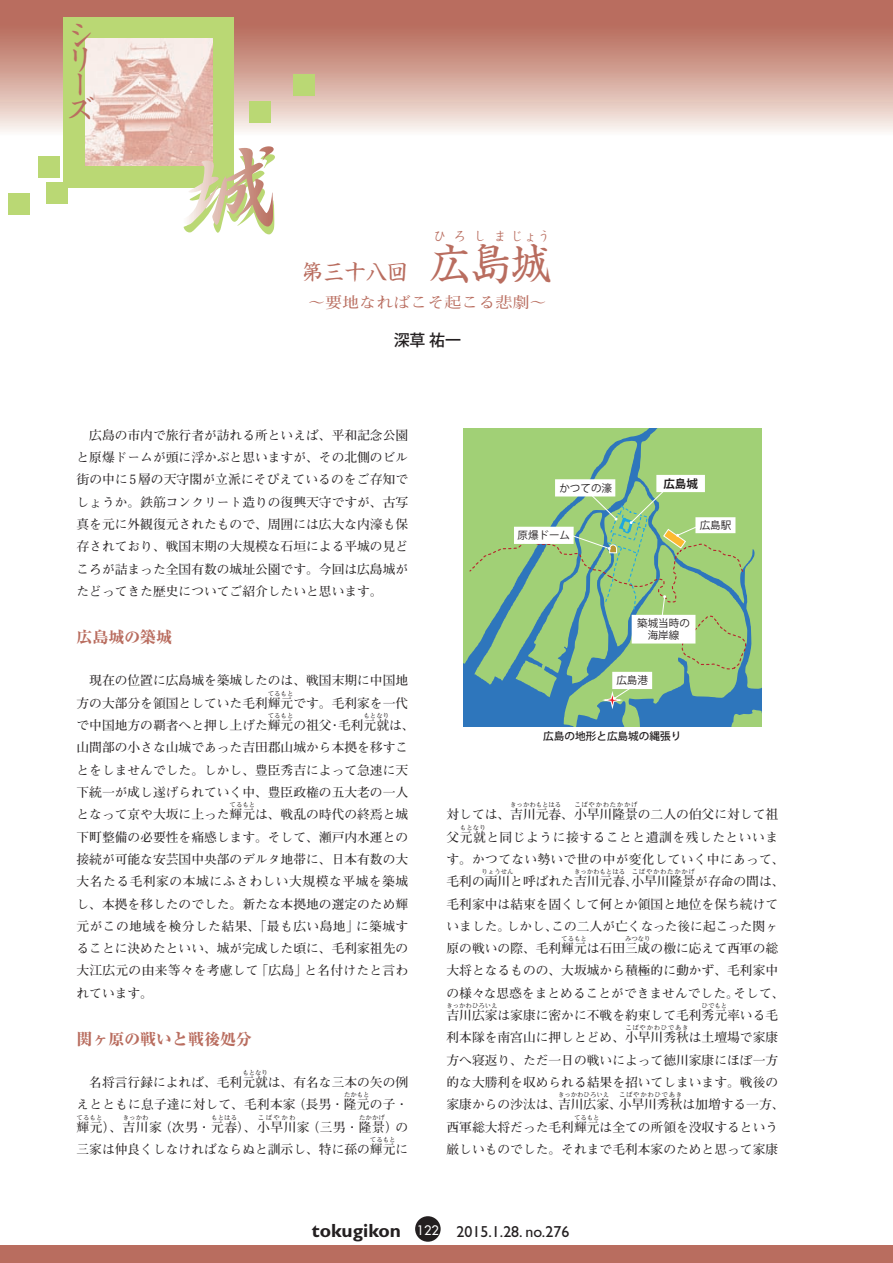
<style>
.page{position:relative;width:893px;height:1263px;background:#fff}
.page>*{position:absolute;margin:0;border:0;box-sizing:border-box;transform-origin:0 0}
.寄稿本文{font:42.45px "Shinsei Kai Pro CBSK1";color:#b96d5f}
.ノーマル{font:27.6px/24.9px "Shinsei Kai Pro CBSK1";color:#b96d5f}
.寄稿本文-2{font:21.3px "Shinsei Kai Pro CBSK1";color:#b96d5f}
.寄稿本文-3{font:700 19.2px "Gill Sans";color:#231f20}
.城小見出し{font:800 15.9px "Ryumin Pro";color:#b96d5f}
.寄稿本文-4{font:15.9px "Gill Sans";color:#231f20}
.寄稿本文-5{font:500 15.9px "Koz Go Pro";color:#231f20}
.寄稿本文-6{font:700 15.3px "Futo Min A101 Pro";color:#b96d5f;scale:1.11 1}
.寄稿本文-7{font:700 12.75px/22.4px "Futo Min A101 Pro";color:#231f20;text-align:justify}
.寄稿本文-8{font:700 12.75px "Futo Min A101 Pro";letter-spacing:.04em;color:#231f20}
.寄稿本文-9{font:12.75px "Shinsei Kai Pro CBSK1";letter-spacing:.45em;color:#b96d5f}
.寄稿本文-10{font:12.75px "Futura";color:#fff}
.t1{font:700 11.55px "Koz Go Pro";color:#231f20}
.キャプション{font:500 10.65px "Koz Go Pro";color:#231f20}
.t2{font:10.5px/12.5px "Koz Go Pro";color:#231f20;text-align:center}
.寄稿本文-11{font:700 6.45px "Futo Min A101 Pro";color:#231f20}
.寄稿本文-12{font:700 6.45px "Futo Min A101 Pro";letter-spacing:.11em;color:#231f20}
.s1{font-size:42.45px}
</style>
<div class="page">
<div style="left:415px;top:1216px;width:26px;height:26px;background:#231f20;border-radius:50%"></div>
<div style="left:0;top:0;width:893px;height:26px;background:#b96d5f"></div>
<div style="left:0;top:26px;width:893px;height:110px;background:linear-gradient(to bottom,#b66857,#faf5f0)"></div>
<div style="left:0;top:1246px;width:893px;height:17px;background:#b96d5f"></div>
<div style="left:38px;top:156px;width:22px;height:21px;background:#bad874"></div>
<div style="left:249px;top:101px;width:21px;height:22px;background:#bad874"></div>
<div style="left:47px;top:183px;width:21px;height:21px;background:#bad874"></div>
<div style="left:9px;top:193px;width:21px;height:22px;background:#bad874"></div>
<div style="left:64px;top:17px;width:170px;height:170px;background:#bad874"></div>
<div style="left:294px;top:74px;width:21px;height:21px;background:#bad874"></div>
<img style="left:85px;top:38px;width:128px;height:128px">
<svg style="left:184px;top:146px;width:91px;height:88px"></svg>
<svg style="left:463px;top:428px;width:5px;height:242px"></svg>
<svg style="left:468px;top:428px;width:294px;height:298px;background:#90c08d"></svg>
<p class="ノーマル" style="left:66px;top:19px;width:29px">シリーズ</p>
<p class="寄稿本文-9" style="left:433px;top:226px;width:119px">ひろしまじょう</p>
<p class="寄稿本文" style="left:470px;top:230px;width:84px">島城</p>
<p class="寄稿本文-6" style="left:308px;top:291px;width:216px">〜要地なればこそ起こる悲劇〜</p>
<p class="寄稿本文-2" style="left:302px;top:255px;width:172px">第三十八回　<span class="s1">広</span></p>
<p class="寄稿本文-5" style="left:394px;top:330px;width:69px">深草 祐一</p>
<p class="寄稿本文-7" style="left:77px;top:422px;width:333px">　広島の市内で旅行者が訪れる所といえば、平和記念公園と原爆ドームが頭に浮かぶと思いますが、その北側のビル街の中に 5層の天守閣が立派にそびえているのをご存知でしょうか。鉄筋コンクリート造りの復興天守ですが、古写真を元に外観復元されたもので、周囲には広大な内濠も保存されており、戦国末期の大規模な石垣による平城の見どころが詰まった全国有数の城址公園です。今回は広島城がたどってきた歴史についてご紹介したいと思います。</p>
<p class="城小見出し" style="left:77px;top:625px;width:97px">広島城の築城</p>
<p class="寄稿本文-7" style="left:77px;top:668px;width:333px">　現在の位置に広島城を築城したのは、戦国末期に中国地方の大部分を領国としていた毛利輝元です。毛利家を一代</p>
<p class="寄稿本文-11" style="left:268px;top:688px;width:27px">てるもと</p>
<p class="寄稿本文-7" style="left:77px;top:712px;width:340px">で中国地方の覇者へと押し上げた輝元の祖父・毛利元就は、</p>
<p class="寄稿本文-11" style="left:268px;top:710px;width:27px">てるもと</p>
<p class="寄稿本文-11" style="left:364px;top:710px;width:27px">もとなり</p>
<p class="寄稿本文-7" style="left:77px;top:735px;width:333px">山間部の小さな山城であった吉田郡山城から本拠を移すことをしませんでした。しかし、豊臣秀吉によって急速に天下統一が成し遂げられていく中、豊臣政権の五大老の一人となって京や大坂に上った輝元は、戦乱の時代の終焉と城</p>
<p class="寄稿本文-11" style="left:230px;top:800px;width:27px">てるもと</p>
<p class="寄稿本文-7" style="left:77px;top:824px;width:333px">下町整備の必要性を痛感します。そして、瀬戸内水運との接続が可能な安芸国中央部のデルタ地帯に、日本有数の大大名たる毛利家の本城にふさわしい大規模な平城を築城し、本拠を移したのでした。新たな本拠地の選定のため輝元がこの地域を検分した結果、「最も広い島地」に築城することに決めたといい、城が完成した頃に、毛利家祖先の大江広元の由来等々を考慮して「広島」と名付けたと言われています。</p>
<p class="城小見出し" style="left:77px;top:1027px;width:177px">関ヶ原の戦いと戦後処分</p>
<p class="寄稿本文-7" style="left:89px;top:1069px;width:320px">名将言行録によれば、毛利元就は、有名な三本の矢の例</p>
<p class="寄稿本文-11" style="left:242px;top:1068px;width:27px">もとなり</p>
<p class="寄稿本文-7" style="left:77px;top:1092px;width:333px">えとともに息子達に対して、毛利本家（長男・隆元の子・</p>
<p class="寄稿本文-11" style="left:344px;top:1090px;width:27px">たかもと</p>
<p class="寄稿本文-8" style="left:77px;top:1117px;width:333px">輝元）、吉川家（次男・元春）、小早川家（三男・隆景）の</p>
<p class="寄稿本文-11" style="left:77px;top:1112px;width:27px">てるもと</p>
<p class="寄稿本文-11" style="left:123px;top:1112px;width:27px">きっかわ</p>
<p class="寄稿本文-11" style="left:211px;top:1112px;width:27px">もとはる</p>
<p class="寄稿本文-11" style="left:258px;top:1112px;width:39px">こばやかわ</p>
<p class="寄稿本文-11" style="left:359px;top:1112px;width:27px">たかかげ</p>
<p class="寄稿本文-7" style="left:77px;top:1136px;width:333px">三家は仲良くしなければならぬと訓示し、特に孫の輝元に</p>
<p class="寄稿本文-11" style="left:370px;top:1134px;width:27px">てるもと</p>
<p class="t2" style="left:559px;top:482px;width:54px">かつての濠</p>
<p class="t1" style="left:663px;top:476px;width:36px">広島城</p>
<p class="t2" style="left:517px;top:529px;width:54px">原爆ドーム</p>
<p class="t2" style="left:700px;top:519px;width:33px">広島駅</p>
<p class="t2" style="left:637px;top:617px;width:54px">築城当時の海岸線</p>
<p class="t2" style="left:616px;top:674px;width:33px">広島港</p>
<p class="キャプション" style="left:543px;top:729px;width:140px">広島の地形と広島城の縄張り</p>
<p class="寄稿本文-11" style="left:510px;top:800px;width:53px">きっかわもとはる</p>
<p class="寄稿本文-12" style="left:574px;top:800px;width:65px">こばやかわたかかげ</p>
<p class="寄稿本文-8" style="left:446px;top:827px;width:333px">父元就と同じように接することと遺訓を残したといいま</p>
<p class="寄稿本文-7" style="left:446px;top:802px;width:333px">対しては、吉川元春、小早川隆景の二人の伯父に対して祖</p>
<p class="寄稿本文-11" style="left:460px;top:822px;width:27px">もとなり</p>
<p class="寄稿本文-7" style="left:446px;top:846px;width:340px">す。かつてない勢いで世の中が変化していく中にあって、毛利の両川と呼ばれた吉川元春、小早川隆景が存命の間は、</p>
<p class="寄稿本文-11" style="left:482px;top:867px;width:33px">りょうせん</p>
<p class="寄稿本文-11" style="left:574px;top:867px;width:53px">きっかわもとはる</p>
<p class="寄稿本文-12" style="left:632px;top:867px;width:65px">こばやかわたかかげ</p>
<p class="寄稿本文-7" style="left:446px;top:891px;width:333px">毛利家中は結束を固くして何とか領国と地位を保ち続けていました。しかし、この二人が亡くなった後に起こった関ヶ原の戦いの際、毛利輝元は石田三成の檄に応えて西軍の総</p>
<p class="寄稿本文-11" style="left:561px;top:934px;width:27px">てるもと</p>
<p class="寄稿本文-11" style="left:625px;top:934px;width:27px">みつなり</p>
<p class="寄稿本文-7" style="left:446px;top:958px;width:340px;text-align:left">大将となるものの、大坂城から積極的に動かず、毛利家中の様々な思惑をまとめることができませんでした。そして、吉川広家は家康に密かに不戦を約束して毛利秀元率いる毛</p>
<p class="寄稿本文-11" style="left:446px;top:1001px;width:53px">きっかわひろいえ</p>
<p class="寄稿本文-11" style="left:702px;top:1001px;width:27px">ひでもと</p>
<p class="寄稿本文-7" style="left:446px;top:1025px;width:333px">利本隊を南宮山に押しとどめ、小早川秀秋は土壇場で家康</p>
<p class="寄稿本文-12" style="left:625px;top:1023px;width:65px">こばやかわひであき</p>
<p class="寄稿本文-7" style="left:446px;top:1047px;width:340px;text-align:left">方へ寝返り、ただ一日の戦いによって徳川家康にほぼ一方的な大勝利を収められる結果を招いてしまいます。戦後の家康からの沙汰は、吉川広家、小早川秀秋は加増する一方、</p>
<p class="寄稿本文-11" style="left:558px;top:1090px;width:53px">きっかわひろいえ</p>
<p class="寄稿本文-12" style="left:619px;top:1090px;width:65px">こばやかわひであき</p>
<p class="寄稿本文-7" style="left:446px;top:1114px;width:333px">西軍総大将だった毛利輝元は全ての所領を没収するという</p>
<p class="寄稿本文-11" style="left:574px;top:1112px;width:27px">てるもと</p>
<p class="寄稿本文-7" style="left:446px;top:1136px;width:333px">厳しいものでした。それまで毛利本家のためと思って家康</p>
<p class="寄稿本文-3" style="left:312px;top:1219px;width:90px">tokugikon</p>
<p class="寄稿本文-10" style="left:417px;top:1222px;width:24px">122</p>
<p class="寄稿本文-4" style="left:456px;top:1222px;width:114px">2015.1.28. no.276</p>
</div>
